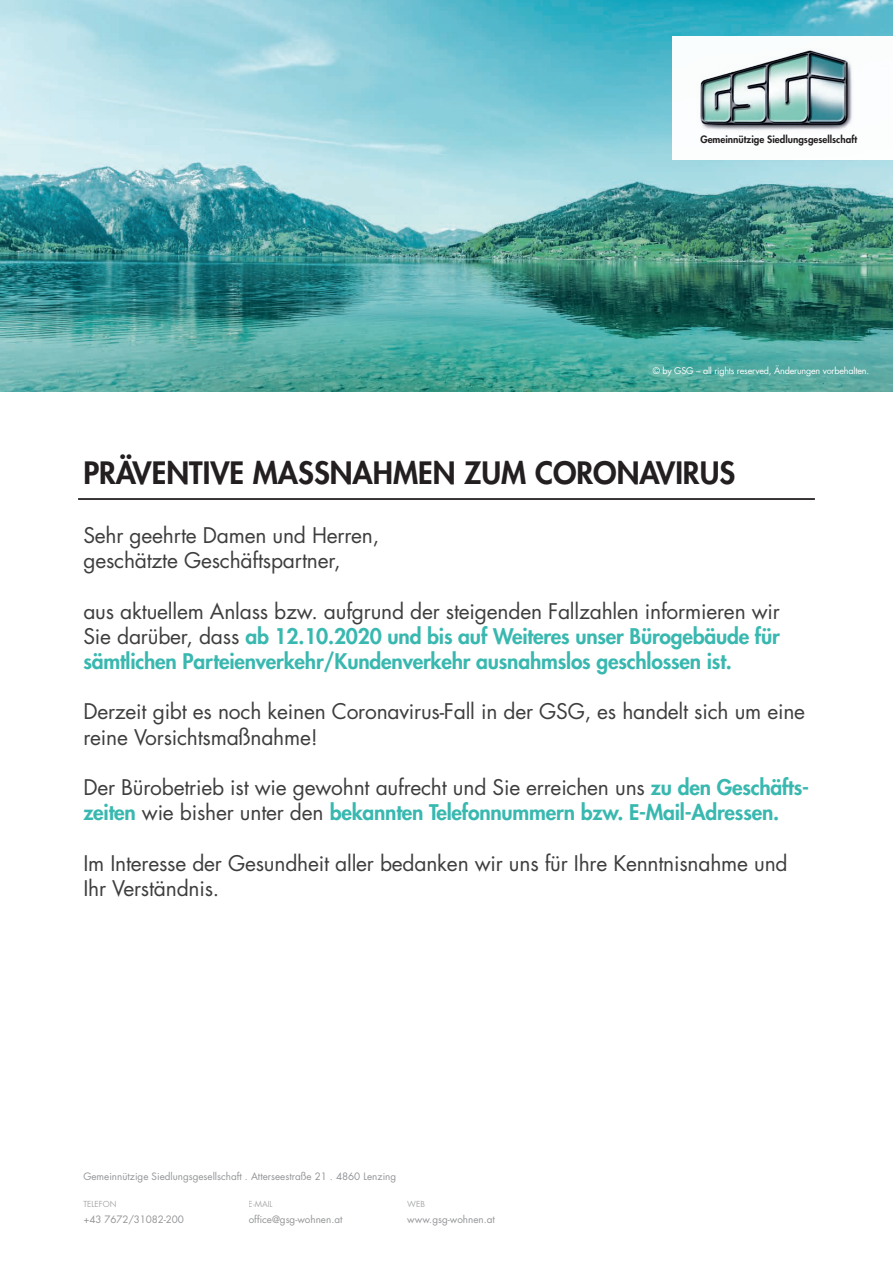
<style>
.page{position:relative;width:893px;height:1263px;background:#fff}
.page>*{position:absolute;margin:0;border:0;box-sizing:border-box;transform-origin:0 0}
.t1{font:800 30px "Futura Std";color:#231f20}
.t2{font:21px/25.2px "Futura Std";letter-spacing:-.01em;color:#3e3e3f}
.t3{font:800 21px/25.2px "Futura Std";letter-spacing:-.01em;color:#39b8b0;text-align:justify}
.t4{font:9.9px "Futura Std";color:#939598}
.t5{font:800 9.9px "Futura Std";color:#231f20}
.t6{font:9px "Futura Std";letter-spacing:-.02em;color:#fff}
.t7{font:8.1px "Futura Std";color:#939598}
.s1{font-weight:400;color:#3e3e3f}
.s2{font-weight:800;color:#39b8b0}
</style>
<div class="page">
<hr style="left:78px;top:498px;width:737px;height:2px;background:#231f20">
<img style="left:0;top:0;width:893px;height:392px">
<div style="left:672px;top:36px;width:221px;height:123px;background:#fff"></div>
<img style="left:700px;top:50px;width:152px;height:81px">
<p class="t5" style="left:700px;top:134px;width:158px">Gemeinnützige Siedlungsgesellschaft</p>
<p class="t6" style="left:653px;top:365px;width:218px">© by GSG – all rights reserved, Änderungen vorbehalten.</p>
<h1 class="t1" style="left:83px;top:454px;width:653px">PRÄVENTIVE MASSNAHMEN ZUM CORONAVIRUS</h1>
<p class="t2" style="left:83px;top:523px;width:297px">Sehr geehrte Damen und Herren, geschätzte Geschäftspartner,</p>
<p class="t3" style="left:83px;top:598px;width:698px"><span class="s1">aus aktuellem Anlass bzw. aufgrund der steigenden Fallzahlen informieren wir Sie darüber, dass</span> ab 12.10.2020 und bis auf Weiteres unser Bürogebäude für sämtlichen Parteienverkehr/Kundenverkehr ausnahmslos geschlossen ist.</p>
<p class="t2" style="left:83px;top:699px;width:723px">Derzeit gibt es noch keinen Coronavirus-Fall in der GSG, es handelt sich um eine reine Vorsichtsmaßnahme!</p>
<p class="t2" style="left:83px;top:775px;width:727px">Der Bürobetrieb ist wie gewohnt aufrecht und Sie erreichen uns <span class="s2">zu den Geschäfts&shy;zeiten</span> wie bisher unter den <span class="s2">bekannten Telefonnummern bzw. E-Mail-Adressen.</span></p>
<p class="t2" style="left:83px;top:850px;width:706px">Im Interesse der Gesundheit aller bedanken wir uns für Ihre Kenntnisnahme und<br>Ihr Verständnis.</p>
<p class="t4" style="left:83px;top:1170px;width:314px">Gemeinnützige Siedlungsgesellschaft . Atterseestraße 21 . 4860 Lenzing</p>
<p class="t4" style="left:83px;top:1213px;width:102px">+43 7672/31082-200</p>
<p class="t4" style="left:249px;top:1213px;width:95px">office@gsg-wohnen.at</p>
<p class="t4" style="left:407px;top:1213px;width:89px">www.gsg-wohnen.at</p>
<p class="t7" style="left:83px;top:1198px;width:35px">TELEFON</p>
<p class="t7" style="left:249px;top:1198px;width:25px">E-MAIL</p>
<p class="t7" style="left:407px;top:1198px;width:19px">WEB</p>
</div>
